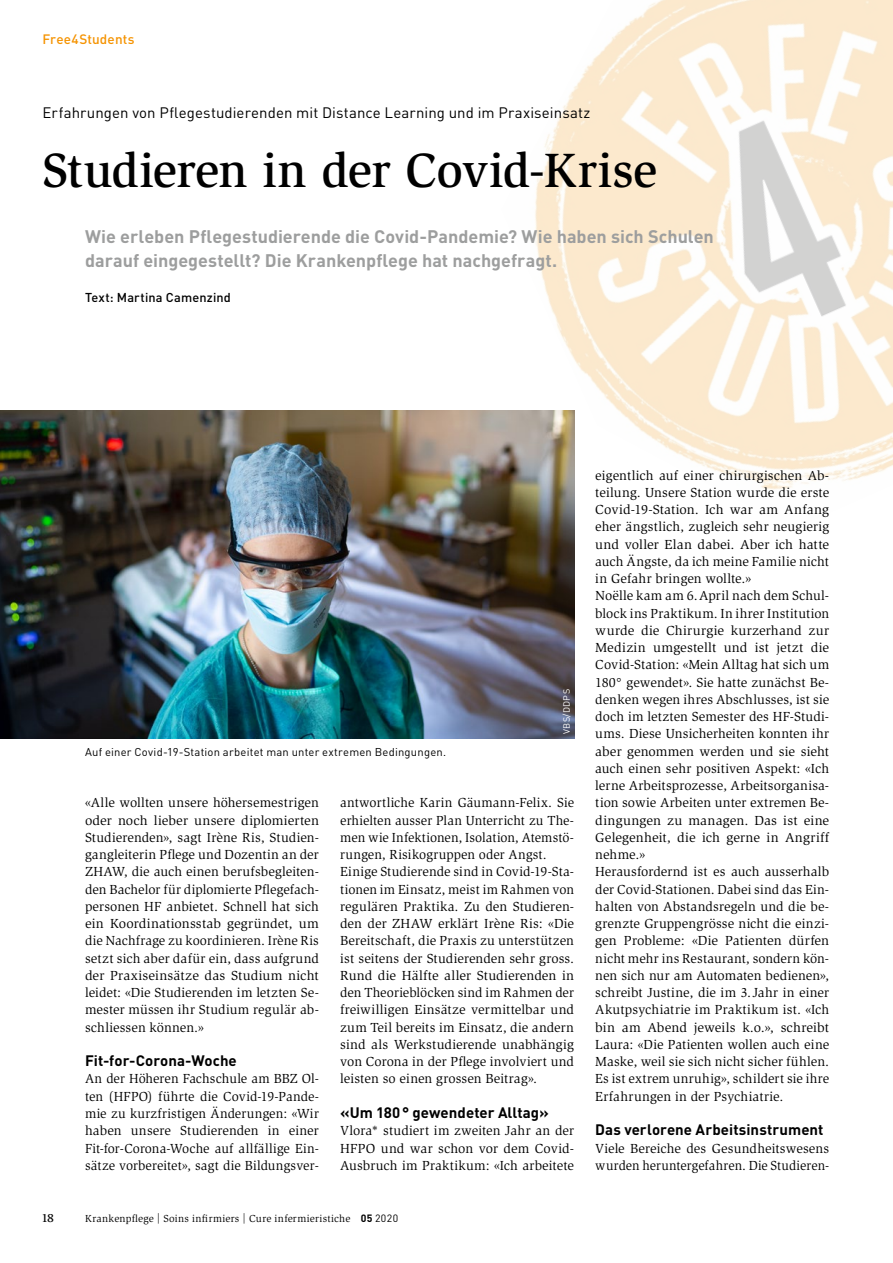
<style>
.page{position:relative;width:893px;height:1263px;background:#fff}
.page>*{position:absolute;margin:0;border:0;box-sizing:border-box;transform-origin:0 0}
.t1{font:500 49.5px "Slimbach Std";letter-spacing:-.01em;color:#000}
.t2{font:700 18px/24px "DIN Pro";color:#9d9e9e}
.t3{font:700 15px "DIN Pro";letter-spacing:.005em;color:#000}
.t4{font:15px "DIN Pro";letter-spacing:.005em;color:#000}
.t5{font:13.5px/17.2px "Slimbach Std";letter-spacing:.01em;color:#000;text-align:justify}
.t6{font:500 13.5px "DIN Pro";letter-spacing:.01em;color:#f59300}
.t7{font:500 12.75px "DIN Pro";letter-spacing:.015em;color:#000}
.t8{font:700 12px "Esta Pro";color:#000}
.t9{font:11.25px "DIN Pro";letter-spacing:.02em;color:#000}
.t10{font:10.5px "Slimbach Std";letter-spacing:.025em;color:#000}
.t11{font:9px "DIN Pro";letter-spacing:.04em;color:#fff}
.s1{font-family:"DIN Pro";font-weight:700}
.s2{font-family:"DIN Pro"}
</style>
<div class="page">
<img style="left:501px;top:0;width:392px;height:529px">
<img style="left:0;top:411px;width:574px;height:327px">
<p class="t6" style="left:43px;top:30px;width:94px">Free4Students</p>
<p class="t4" style="left:43px;top:103px;width:549px">Erfahrungen von Pflegestudierenden mit Distance Learning und im Praxiseinsatz</p>
<h1 class="t1" style="left:43px;top:141px;width:616px">Studieren in der Covid-Krise</h1>
<h2 class="t2" style="left:85px;top:224px;width:630px">Wie erleben Pflegestudierende die Covid-Pandemie? Wie haben sich Schulen darauf eingegestellt? Die Krankenpflege hat nachgefragt.</h2>
<p class="t7" style="left:85px;top:289px;width:147px">Text: Martina Camenzind</p>
<p class="t9" style="left:85px;top:744px;width:363px">Auf einer Covid-19-Station arbeitet man unter extremen Bedingungen.</p>
<p class="t11" style="left:560px;top:734px;width:47px;rotate:-90deg">VBS/DDPS</p>
<p class="t5" style="left:85px;top:794px;width:235px">«Alle wollten unsere höhersemestrigen oder noch lieber unsere diplomierten Studierenden», sagt Irène Ris, Studien&shy;gangleiterin Pflege und Dozentin an der ZHAW, die auch einen berufsbegleiten&shy;den Bachelor für diplomierte Pflegefach&shy;personen HF anbietet. Schnell hat sich ein Koordinationsstab gegründet, um die Nachfrage zu koordinieren. Irène Ris setzt sich aber dafür ein, dass aufgrund der Praxiseinsätze das Studium nicht leidet: «Die Studierenden im letzten Se&shy;mester müssen ihr Studium regulär ab&shy;schliessen können.»</p>
<p class="t3" style="left:85px;top:1050px;width:153px">Fit-for-Corona-Woche</p>
<p class="t5" style="left:85px;top:1070px;width:235px">An der Höheren Fachschule am BBZ Ol&shy;ten (HFPO) führte die Covid-19-Pande&shy;mie zu kurzfristigen Änderungen: «Wir haben unsere Studierenden in einer Fit-for-Corona-Woche auf allfällige Ein&shy;sätze vorbereitet», sagt die Bildungsver-</p>
<p class="t5" style="left:340px;top:794px;width:235px;text-align:left">antwortliche Karin Gäumann-Felix. Sie erhielten ausser Plan Unterricht zu The&shy;men wie Infektionen, Isolation, Atemstö&shy;rungen, Risikogruppen oder Angst.<br>Einige Studierende sind in Covid-19-Sta&shy;tionen im Einsatz, meist im Rahmen von regulären Praktika. Zu den Studieren&shy;den der ZHAW erklärt Irène Ris: «Die Bereitschaft, die Praxis zu unterstützen ist seitens der Studierenden sehr gross.<br>Rund die Hälfte aller Studierenden in den Theorieblöcken sind im Rahmen der freiwilligen Einsätze vermittelbar und zum Teil bereits im Einsatz, die andern sind als Werkstudierende unabhängig von Corona in der Pflege involviert und leisten so einen grossen Beitrag».</p>
<p class="t3" style="left:340px;top:1102px;width:210px">«Um 180° gewendeter Alltag»</p>
<p class="t5" style="left:340px;top:1122px;width:235px">Vlora* studiert im zweiten Jahr an der HFPO und war schon vor dem Covid-Ausbruch im Praktikum: «Ich arbeitete</p>
<p class="t8" style="left:43px;top:1209px;width:13px">18</p>
<p class="t10" style="left:85px;top:1212px;width:315px">Krankenpflege | Soins infirmiers | Cure infermieristiche <span class="s1">05</span> <span class="s2">2020</span></p>
<p class="t5" style="left:595px;top:467px;width:235px;text-align:left">eigentlich auf einer chirurgischen Ab&shy;teilung. Unsere Station wurde die erste Covid-19-Station. Ich war am Anfang eher ängstlich, zugleich sehr neugierig und voller Elan dabei. Aber ich hatte auch Ängste, da ich meine Familie nicht in Gefahr bringen wollte.»<br>Noëlle kam am 6.April nach dem Schul&shy;block ins Praktikum. In ihrer Institution wurde die Chirurgie kurzerhand zur Medizin umgestellt und ist jetzt die Covid-Station: «Mein Alltag hat sich um 180° gewendet». Sie hatte zunächst Be&shy;denken wegen ihres Abschlusses, ist sie doch im letzten Semester des HF-Studi&shy;ums. Diese Unsicherheiten konnten ihr aber genommen werden und sie sieht auch einen sehr positiven Aspekt: «Ich lerne Arbeitsprozesse, Arbeitsorganisa&shy;tion sowie Arbeiten unter extremen Be&shy;dingungen zu managen. Das ist eine Gelegenheit, die ich gerne in Angriff nehme.»<br>Herausfordernd ist es auch ausserhalb der Covid-Stationen. Dabei sind das Ein&shy;halten von Abstandsregeln und die be&shy;grenzte Gruppengrösse nicht die einzi&shy;gen Probleme: «Die Patienten dürfen nicht mehr ins Restaurant, sondern kön&shy;nen sich nur am Automaten bedienen», schreibt Justine, die im 3.Jahr in einer Akutpsychiatrie im Praktikum ist. «Ich bin am Abend jeweils k.o.», schreibt Laura: «Die Patienten wollen auch eine Maske, weil sie sich nicht sicher fühlen.<br>Es ist extrem unruhig», schildert sie ihre Erfahrungen in der Psychiatrie.</p>
<p class="t3" style="left:595px;top:1119px;width:230px">Das verlorene Arbeitsinstrument</p>
<p class="t5" style="left:595px;top:1139px;width:235px">Viele Bereiche des Gesundheitswesens wurden heruntergefahren. Die Studieren-</p>
</div>
